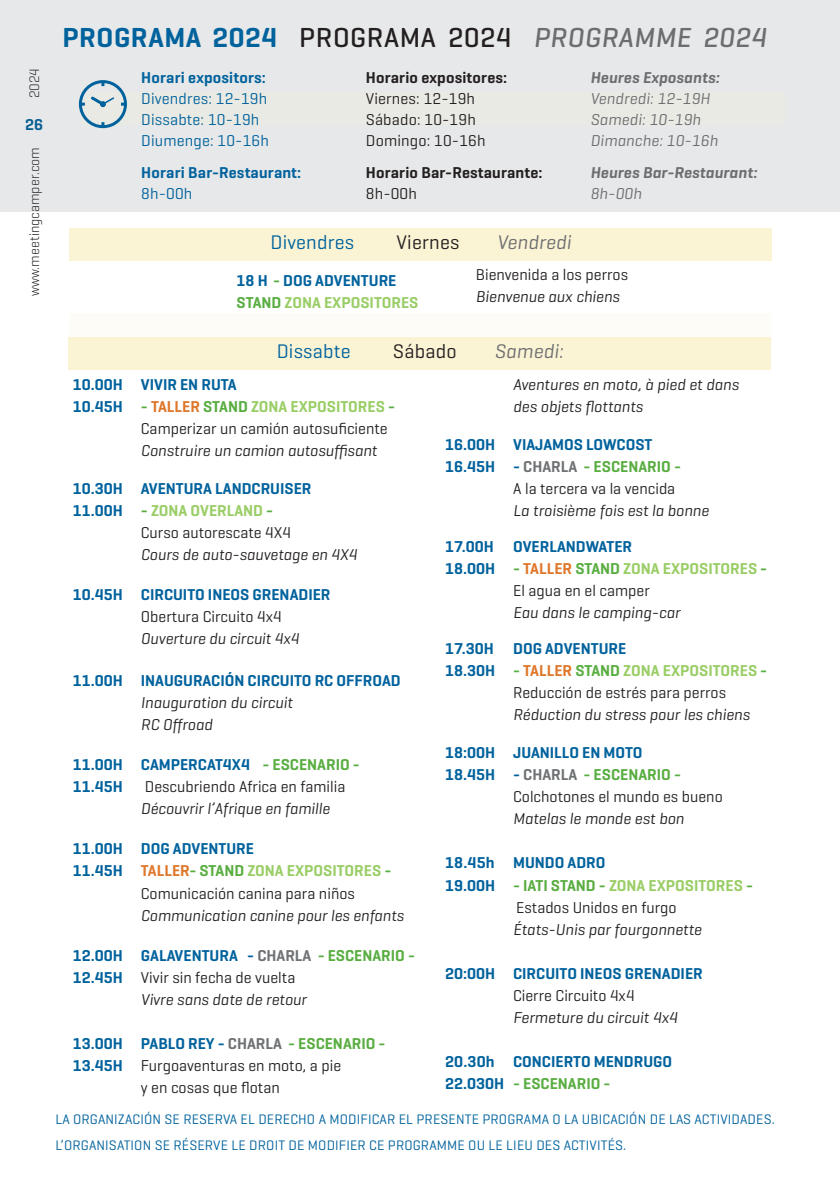
<style>
.page{position:relative;width:840px;height:1191px;background:#fff}
.page>*{position:absolute;margin:0;border:0;box-sizing:border-box;transform-origin:0 0}
.t1{font:italic 500 28px "Geogrotesque";letter-spacing:.02em;color:#6c6d70}
.t2{font:20px "Geogrotesque";letter-spacing:.01em;color:#00629d}
.t3{font:italic 20px "Geogrotesque";letter-spacing:.01em;color:#6c6d70}
.t4{font:20px "Geogrotesque";letter-spacing:.01em;color:#231f20}
.t5{font:600 16px/22px "Geogrotesque";color:#00629d}
.t6{font:16px "Geogrotesque";color:#231f20}
.t7{font:italic 16px "Geogrotesque";color:#231f20}
.t8{font:600 16px "Geogrotesque";color:#99cd65}
.t9{font:600 16px "Geogrotesque";color:#58ad40}
.t10{font:16px "Geogrotesque";letter-spacing:.01em;color:#00629d}
.t11{font:italic 16px "Geogrotesque";letter-spacing:.01em;color:#6c6d70}
.t12{font:600 16px "Geogrotesque";letter-spacing:.01em;color:#231f20}
.t13{font:italic 600 16px "Geogrotesque";letter-spacing:.01em;color:#6c6d70}
.t14{font:14px "Geogrotesque";letter-spacing:.01em;color:#00629d}
.t15{font:300 14px "Geogrotesque";color:#231f20}
.s1{font-weight:600;font-style:normal;color:#00629d}
.s2{font-style:normal;color:#231f20}
.s3{color:#58ad40}
.s4{color:#00629d}
.s5{color:#6f7274}
.s6{color:#df772b}
.s7{font-weight:400;font-style:italic;color:#231f20}
.s8{font-weight:600;color:#00629d}
</style>
<div class="page">
<div style="left:0;top:0;width:839px;height:211px;background:#e7e8e9"></div>
<div style="left:82px;top:93px;width:702px;height:32px;background:#eaeae4"></div>
<svg style="left:79px;top:80px;width:48px;height:48px"></svg>
<div style="left:70px;top:314px;width:701px;height:32px;background:#fefcf6"></div>
<div style="left:69px;top:337px;width:701px;height:32px;background:#faf3d4"></div>
<div style="left:70px;top:228px;width:701px;height:32px;background:#faf3d4"></div>
<p class="t15" style="left:26px;top:98px;width:32px;rotate:-90deg">2024</p>
<p class="t5" style="left:25px;top:113px;width:19px">26</p>
<p class="t15" style="left:26px;top:296px;width:150px;rotate:-90deg">www.meetingcamper.com</p>
<p class="t1" style="left:62px;top:20px;width:704px"><span class="s1">PROGRAMA 2024</span> <span class="s2">PROGRAMA 2024</span> PROGRAMME 2024</p>
<p class="t5" style="left:141px;top:66px;width:126px">Horari expositors:</p>
<p class="t10" style="left:141px;top:89px;width:127px">Divendres: 12-19h</p>
<p class="t10" style="left:141px;top:110px;width:119px">Dissabte: 10-19h</p>
<p class="t10" style="left:141px;top:131px;width:129px">Diumenge: 10-16h</p>
<p class="t5" style="left:141px;top:162px;width:161px">Horari Bar-Restaurant:</p>
<p class="t10" style="left:141px;top:184px;width:53px">8h-00h</p>
<p class="t12" style="left:365px;top:68px;width:143px">Horario expositores:</p>
<p class="t6" style="left:365px;top:89px;width:111px">Viernes: 12-19h</p>
<p class="t6" style="left:365px;top:110px;width:111px">Sábado: 10-19h</p>
<p class="t6" style="left:365px;top:131px;width:121px">Domingo: 10-16h</p>
<p class="t12" style="left:365px;top:163px;width:178px">Horario Bar-Restaurante:</p>
<p class="t6" style="left:365px;top:184px;width:53px">8h-00h</p>
<p class="t13" style="left:590px;top:68px;width:130px">Heures Exposants:</p>
<p class="t11" style="left:590px;top:89px;width:121px">Vendredi: 12-19H</p>
<p class="t11" style="left:590px;top:110px;width:112px">Samedi: 10-19h</p>
<p class="t11" style="left:590px;top:131px;width:129px">Dimanche: 10-16h</p>
<p class="t13" style="left:590px;top:163px;width:168px">Heures Bar-Restaurant:</p>
<p class="t11" style="left:590px;top:184px;width:53px">8h-00h</p>
<p class="t2" style="left:270px;top:230px;width:85px">Divendres</p>
<p class="t4" style="left:396px;top:230px;width:64px">Viernes</p>
<p class="t3" style="left:496px;top:230px;width:76px">Vendredi</p>
<p class="t5" style="left:236px;top:269px;width:161px">18 H <span class="s3">-</span> DOG ADVENTURE</p>
<p class="t8" style="left:236px;top:292px;width:183px"><span class="s3">STAND</span> ZONA EXPOSITORES</p>
<p class="t6" style="left:475px;top:265px;width:154px">Bienvenida a los perros</p>
<p class="t7" style="left:475px;top:287px;width:145px">Bienvenue aux chiens</p>
<p class="t2" style="left:276px;top:339px;width:75px">Dissabte</p>
<p class="t4" style="left:393px;top:339px;width:65px">Sábado</p>
<p class="t3" style="left:494px;top:339px;width:70px">Samedi:</p>
<p class="t7" style="left:513px;top:375px;width:227px">Aventures en moto, à pied et dans</p>
<p class="t7" style="left:513px;top:397px;width:131px">des objets flottants</p>
<p class="t5" style="left:445px;top:434px;width:209px">16.00H VIAJAMOS LOWCOST</p>
<p class="t9" style="left:445px;top:457px;width:237px"><span class="s4">16.45H -</span> <span class="s5">CHARLA</span> - ESCENARIO -</p>
<p class="t6" style="left:513px;top:479px;width:163px">A la tercera va la vencida</p>
<p class="t7" style="left:513px;top:501px;width:197px">La troisième fois est la bonne</p>
<p class="t5" style="left:445px;top:536px;width:188px">17.00H OVERLANDWATER</p>
<p class="t8" style="left:445px;top:559px;width:323px"><span class="s4">18.00H</span> <span class="s3">-</span> <span class="s6">TALLER</span> <span class="s3">STAND</span> ZONA EXPOSITORES <span class="s3">-</span></p>
<p class="t6" style="left:513px;top:581px;width:138px">El agua en el camper</p>
<p class="t7" style="left:513px;top:603px;width:168px">Eau dans le camping-car</p>
<p class="t5" style="left:445px;top:638px;width:183px">17.30H DOG ADVENTURE</p>
<p class="t8" style="left:445px;top:661px;width:323px"><span class="s4">18.30H</span> <span class="s3">-</span> <span class="s6">TALLER</span> <span class="s3">STAND</span> ZONA EXPOSITORES <span class="s3">-</span></p>
<p class="t6" style="left:513px;top:683px;width:214px">Reducción de estrés para perros</p>
<p class="t7" style="left:513px;top:705px;width:238px">Réduction du stress pour les chiens</p>
<p class="t5" style="left:445px;top:742px;width:199px">18:00H JUANILLO EN MOTO</p>
<p class="t9" style="left:445px;top:765px;width:237px"><span class="s4">18.45H -</span> <span class="s5">CHARLA</span> - ESCENARIO -</p>
<p class="t6" style="left:513px;top:787px;width:211px">Colchotones el mundo es bueno</p>
<p class="t7" style="left:513px;top:809px;width:172px">Matelas le monde est bon</p>
<p class="t5" style="left:445px;top:852px;width:162px">18.45h MUNDO ADRO</p>
<p class="t8" style="left:445px;top:875px;width:309px"><span class="s4">19.00H</span> <span class="s3">- IATI STAND -</span> ZONA EXPOSITORES <span class="s3">-</span></p>
<p class="t6" style="left:516px;top:897px;width:162px">Estados Unidos en furgo</p>
<p class="t7" style="left:513px;top:919px;width:190px">États-Unis par fourgonnette</p>
<p class="t5" style="left:445px;top:962px;width:259px">20:00H CIRCUITO INEOS GRENADIER</p>
<p class="t6" style="left:513px;top:985px;width:123px">Cierre Circuito 4x4</p>
<p class="t7" style="left:513px;top:1007px;width:166px">Fermeture du circuit 4x4</p>
<p class="t5" style="left:445px;top:1050px;width:228px">20.30h CONCIERTO MENDRUGO</p>
<p class="t9" style="left:445px;top:1073px;width:167px"><span class="s4">22.030H</span> - ESCENARIO -</p>
<p class="t14" style="left:55px;top:1110px;width:720px">LA ORGANIZACIÓN SE RESERVA EL DERECHO A MODIFICAR EL PRESENTE PROGRAMA O LA UBICACIÓN DE LAS ACTIVIDADES.</p>
<p class="t14" style="left:55px;top:1136px;width:572px">L’ORGANISATION SE RÉSERVE LE DROIT DE MODIFIER CE PROGRAMME OU LE LIEU DES ACTIVITÉS.</p>
<p class="t5" style="left:73px;top:374px;width:165px">10.00H VIVIR EN RUTA</p>
<p class="t8" style="left:73px;top:397px;width:323px"><span class="s4">10.45H</span> <span class="s3">-</span> <span class="s6">TALLER</span> <span class="s3">STAND</span> ZONA EXPOSITORES <span class="s3">-</span></p>
<p class="t6" style="left:141px;top:419px;width:248px">Camperizar un camión autosuficiente</p>
<p class="t7" style="left:141px;top:441px;width:237px">Construire un camion autosuffisant</p>
<p class="t5" style="left:73px;top:478px;width:240px">10.30H AVENTURA LANDCRUISER</p>
<p class="t8" style="left:73px;top:501px;width:202px"><span class="s4">11.00H</span> <span class="s3">-</span> ZONA OVERLAND <span class="s3">-</span></p>
<p class="t6" style="left:141px;top:523px;width:152px">Curso autorescate 4X4</p>
<p class="t7" style="left:141px;top:545px;width:218px">Cours de auto-sauvetage en 4X4</p>
<p class="t5" style="left:73px;top:584px;width:259px">10.45H CIRCUITO INEOS GRENADIER</p>
<p class="t6" style="left:141px;top:607px;width:142px">Obertura Circuito 4x4</p>
<p class="t7" style="left:141px;top:629px;width:160px">Ouverture du circuit 4x4</p>
<p class="t5" style="left:141px;top:670px;width:261px;text-indent:-68px">11.00H INAUGURACIÓN CIRCUITO RC OFFROAD<br><span class="s7">Inauguration du circuit</span></p>
<p class="t7" style="left:141px;top:715px;width:73px">RC Offroad</p>
<p class="t5" style="left:73px;top:754px;width:288px">11.00H CAMPERCAT4X4 <span class="s3">- ESCENARIO -</span></p>
<p class="t5" style="left:73px;top:776px;width:51px">11.45H</p>
<p class="t6" style="left:145px;top:777px;width:202px">Descubriendo Africa en familia</p>
<p class="t7" style="left:141px;top:799px;width:190px">Découvrir l’Afrique en famille</p>
<p class="t5" style="left:73px;top:838px;width:183px">11.00H DOG ADVENTURE</p>
<p class="t8" style="left:73px;top:861px;width:320px"><span class="s4">11.45H</span> <span class="s6">TALLER</span><span class="s3">- STAND</span> ZONA EXPOSITORES <span class="s3">-</span></p>
<p class="t6" style="left:141px;top:883px;width:215px">Comunicación canina para niños</p>
<p class="t7" style="left:141px;top:905px;width:264px">Communication canine pour les enfants</p>
<p class="t5" style="left:73px;top:944px;width:343px">12.00H GALAVENTURA - <span class="s5">CHARLA</span> <span class="s3">- ESCENARIO -</span></p>
<p class="t6" style="left:73px;top:967px;width:224px"><span class="s8">12.45H</span> Vivir sin fecha de vuelta</p>
<p class="t7" style="left:141px;top:989px;width:167px">Vivre sans date de retour</p>
<p class="t5" style="left:73px;top:1032px;width:314px">13.00H PABLO REY - <span class="s5">CHARLA</span> <span class="s3">- ESCENARIO -</span></p>
<p class="t6" style="left:73px;top:1055px;width:270px"><span class="s8">13.45H</span> Furgoaventuras en moto, a pie</p>
<p class="t6" style="left:141px;top:1077px;width:140px">y en cosas que flotan</p>
</div>
